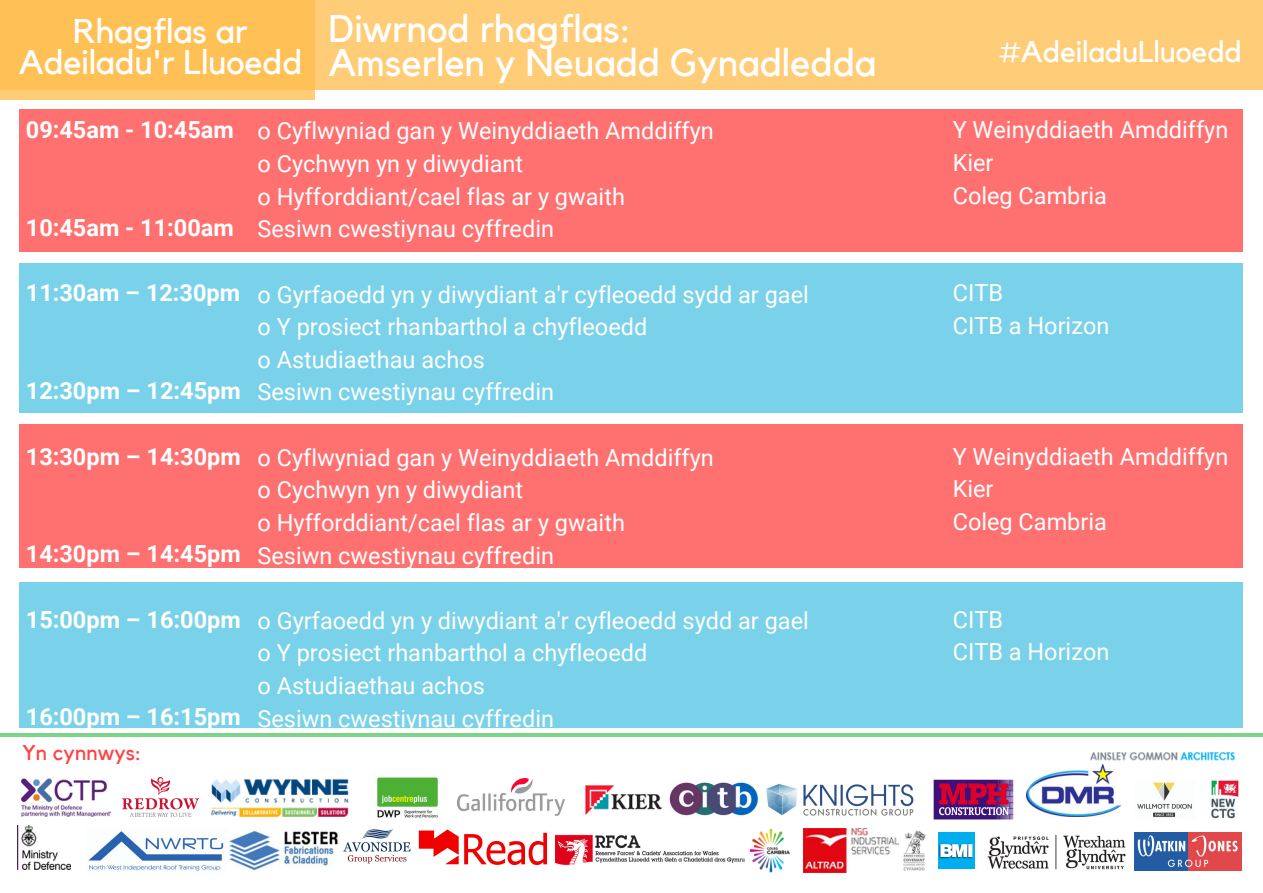
<style>
.page{position:relative;width:1263px;height:893px;background:#fff}
.page>*{position:absolute;margin:0;border:0;box-sizing:border-box;transform-origin:0 0}
.t1{font:38.4px/33.8px "Kollektif";color:#fff}
.t2{font:34.2px/30.3px "Kollektif";color:#fff;text-align:center}
.t3{font:29.85px "Kollektif";color:#fff}
.t4{font:23.55px/32.5px "Roboto";color:#fff}
.t5{font:700 23.55px "Roboto";color:#fff}
.t6{font:21.3px "Kollektif";color:#ff4141}
</style>
<div class="page">
<div style="left:0;top:0;width:1263px;height:90px;background:#ffcd77"></div>
<svg style="left:0;top:0;width:315px;height:100px;background:#ffc258"></svg>
<img style="left:418px;top:829px;width:129px;height:36px">
<img style="left:343px;top:829px;width:68px;height:35px">
<img style="left:88px;top:830px;width:250px;height:42px">
<img style="left:545px;top:835px;width:200px;height:31px">
<img style="left:903px;top:830px;width:23px;height:41px">
<img style="left:18px;top:826px;width:53px;height:43px">
<img style="left:749px;top:829px;width:41px;height:44px">
<img style="left:938px;top:832px;width:36px;height:36px">
<img style="left:803px;top:829px;width:96px;height:44px">
<img style="left:987px;top:834px;width:139px;height:36px">
<img style="left:1135px;top:832px;width:107px;height:38px">
<img style="left:458px;top:778px;width:107px;height:37px">
<img style="left:377px;top:777px;width:61px;height:41px">
<img style="left:122px;top:777px;width:77px;height:40px">
<img style="left:211px;top:778px;width:138px;height:39px">
<img style="left:585px;top:782px;width:329px;height:34px">
<img style="left:933px;top:779px;width:80px;height:41px">
<img style="left:1137px;top:782px;width:55px;height:35px">
<img style="left:21px;top:778px;width:89px;height:39px">
<img style="left:1211px;top:780px;width:28px;height:39px">
<img style="left:1027px;top:764px;width:94px;height:53px">
<img style="left:1090px;top:752px;width:145px;height:9px">
<hr style="left:0;top:733px;width:89px;height:3px;background:#51c964">
<hr style="left:88px;top:733px;width:137px;height:3px;background:#51c964">
<hr style="left:224px;top:733px;width:136px;height:3px;background:#51c964">
<hr style="left:360px;top:733px;width:136px;height:3px;background:#51c964">
<hr style="left:496px;top:733px;width:136px;height:3px;background:#51c964">
<hr style="left:632px;top:733px;width:136px;height:3px;background:#51c964">
<hr style="left:768px;top:733px;width:136px;height:3px;background:#51c964">
<hr style="left:904px;top:733px;width:136px;height:3px;background:#51c964">
<hr style="left:1040px;top:733px;width:136px;height:3px;background:#51c964">
<hr style="left:1176px;top:733px;width:87px;height:3px;background:#51c964">
<div style="left:19px;top:109px;width:1224px;height:143px;background:#ff7070"></div>
<div style="left:19px;top:263px;width:1224px;height:150px;background:#79d2e9"></div>
<div style="left:19px;top:424px;width:1224px;height:144px;background:#ff7070"></div>
<div style="left:19px;top:583px;width:1224px;height:145px;background:#79d2e9"></div>
<h2 class="t2" style="left:19px;top:18px;width:285px">Rhagflas ar<br>Adeiladu'r Lluoedd</h2>
<h1 class="t1" style="left:328px;top:13px;width:549px">Diwrnod rhagflas:<br>Amserlen y Neuadd Gynadledda</h1>
<p class="t4" style="left:258px;top:115px;width:458px">o Cyflwyniad gan y Weinyddiaeth Amddiffyn o Cychwyn yn y diwydiant<br>o Hyfforddiant/cael flas ar y gwaith<br>Sesiwn cwestiynau cyffredin</p>
<p class="t5" style="left:26px;top:117px;width:209px">09:45am - 10:45am</p>
<p class="t5" style="left:26px;top:214px;width:209px">10:45am - 11:00am</p>
<p class="t5" style="left:26px;top:280px;width:216px">11:30am – 12:30pm</p>
<p class="t5" style="left:26px;top:377px;width:216px">12:30pm – 12:45pm</p>
<p class="t5" style="left:26px;top:443px;width:216px">13:30pm – 14:30pm</p>
<p class="t5" style="left:26px;top:541px;width:216px">14:30pm – 14:45pm</p>
<p class="t5" style="left:26px;top:606px;width:216px">15:00pm – 16:00pm</p>
<p class="t5" style="left:26px;top:704px;width:216px">16:00pm – 16:15pm</p>
<p class="t6" style="left:22px;top:743px;width:120px">Yn cynnwys:</p>
<p class="t4" style="left:258px;top:278px;width:553px">o Gyrfaoedd yn y diwydiant a'r cyfleoedd sydd ar gael o Y prosiect rhanbarthol a chyfleoedd<br>o Astudiaethau achos<br>Sesiwn cwestiynau cyffredin</p>
<p class="t4" style="left:258px;top:441px;width:458px">o Cyflwyniad gan y Weinyddiaeth Amddiffyn o Cychwyn yn y diwydiant<br>o Hyfforddiant/cael flas ar y gwaith<br>Sesiwn cwestiynau cyffredin</p>
<p class="t4" style="left:258px;top:604px;width:553px">o Gyrfaoedd yn y diwydiant a'r cyfleoedd sydd ar gael o Y prosiect rhanbarthol a chyfleoedd<br>o Astudiaethau achos<br>Sesiwn cwestiynau cyffredin</p>
<p class="t3" style="left:999px;top:38px;width:244px">#AdeiladuLluoedd</p>
<p class="t4" style="left:953px;top:114px;width:277px">Y Weinyddiaeth Amddiffyn<br>Kier<br>Coleg Cambria</p>
<p class="t4" style="left:953px;top:277px;width:158px">CITB<br>CITB a Horizon</p>
<p class="t4" style="left:953px;top:440px;width:277px">Y Weinyddiaeth Amddiffyn<br>Kier<br>Coleg Cambria</p>
<p class="t4" style="left:953px;top:603px;width:158px">CITB<br>CITB a Horizon</p>
</div>
